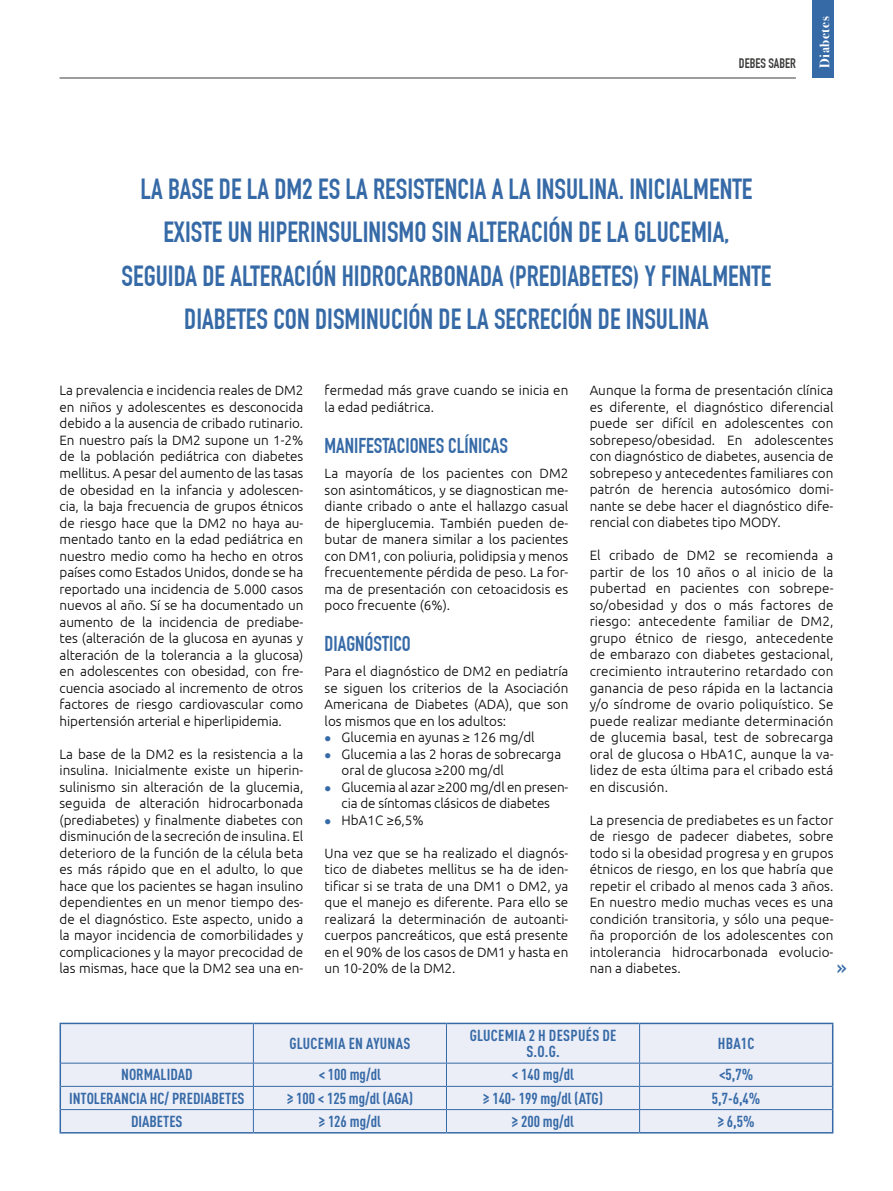
<style>
.page{position:relative;width:893px;height:1191px;background:#fff}
.page>*{position:absolute;margin:0;border:0;box-sizing:border-box;transform-origin:0 0}
.t1{font:28.5px/43.5px "DIN Engschrift Std";color:#366aa7;text-align:center}
.t2{font:22.5px "DIN Engschrift Std";color:#366aa7}
.t3{font:21px "DIN Engschrift Std";color:#366aa7}
.t4{font:700 condensed 15.75px "DIN Pro";color:#366aa7}
.t5{font:700 condensed 15.75px/16.5px "DIN Pro";letter-spacing:.02em;color:#366aa7;text-align:center}
.t6{font:300 13.5px/16.5px "Ubuntu";color:#000;text-align:justify}
.t7{font:13.5px "DIN Engschrift Std";color:#3c3c3b}
.t8{font:700 13.5px "Bodoni Svty Two ITCTT";letter-spacing:.04em;color:#fff}
.s1{color:#366aa7}
</style>
<div class="page">
<hr style="left:60px;top:78px;width:736px;height:1px;background:#3c3c3b">
<div style="left:812px;top:0;width:21px;height:78px;background:#366aa7"></div>
<div style="left:61px;top:1024px;width:771px;height:108px;background:#eceef7"></div>
<hr style="left:60px;top:1022px;width:193px;height:2px;background:#366aa7">
<hr style="left:60px;top:1024px;width:1px;height:39px;background:#366aa7">
<hr style="left:253px;top:1022px;width:193px;height:2px;background:#366aa7">
<hr style="left:446px;top:1022px;width:194px;height:2px;background:#366aa7">
<hr style="left:640px;top:1022px;width:193px;height:2px;background:#366aa7">
<hr style="left:832px;top:1024px;width:1px;height:39px;background:#366aa7">
<svg style="left:60px;top:1063px;width:1px;height:69px"></svg>
<svg style="left:832px;top:1063px;width:1px;height:69px"></svg>
<hr style="left:60px;top:1132px;width:193px;height:1px;background:#366aa7">
<hr style="left:253px;top:1132px;width:193px;height:1px;background:#366aa7">
<hr style="left:446px;top:1132px;width:194px;height:1px;background:#366aa7">
<hr style="left:640px;top:1132px;width:193px;height:1px;background:#366aa7">
<hr style="left:253px;top:1024px;width:1px;height:38px;background:#366aa7">
<hr style="left:446px;top:1024px;width:1px;height:38px;background:#366aa7">
<hr style="left:639px;top:1024px;width:1px;height:38px;background:#366aa7">
<hr style="left:61px;top:1062px;width:192px;height:1px;background:#366aa7">
<hr style="left:253px;top:1062px;width:193px;height:1px;background:#366aa7">
<hr style="left:446px;top:1062px;width:194px;height:1px;background:#366aa7">
<hr style="left:640px;top:1062px;width:192px;height:1px;background:#366aa7">
<hr style="left:61px;top:1086px;width:192px;height:1px;background:#366aa7">
<hr style="left:253px;top:1086px;width:193px;height:1px;background:#366aa7">
<hr style="left:446px;top:1086px;width:194px;height:1px;background:#366aa7">
<hr style="left:640px;top:1086px;width:192px;height:1px;background:#366aa7">
<hr style="left:61px;top:1109px;width:192px;height:1px;background:#366aa7">
<hr style="left:253px;top:1109px;width:193px;height:1px;background:#366aa7">
<svg style="left:253px;top:1063px;width:1px;height:69px"></svg>
<hr style="left:446px;top:1109px;width:194px;height:1px;background:#366aa7">
<svg style="left:446px;top:1063px;width:1px;height:69px"></svg>
<hr style="left:640px;top:1109px;width:192px;height:1px;background:#366aa7">
<svg style="left:639px;top:1063px;width:1px;height:69px"></svg>
<p class="t7" style="left:739px;top:55px;width:58px">DEBES SABER</p>
<p class="t8" style="left:813px;top:68px;width:53px;rotate:-90deg">Diabetes</p>
<p class="t1" style="left:122px;top:167px;width:651px">LA BASE DE LA DM2 ES LA RESISTENCIA A LA INSULINA. INICIALMENTE EXISTE UN HIPERINSULINISMO SIN ALTERACIÓN DE LA GLUCEMIA,<br>SEGUIDA DE ALTERACIÓN HIDROCARBONADA (PREDIABETES) Y FINALMENTE DIABETES CON DISMINUCIÓN DE LA SECRECIÓN DE INSULINA</p>
<p class="t6" style="left:60px;top:382px;width:245px">La prevalencia e incidencia reales de DM2 en niños y adolescentes es desconocida debido a la ausencia de cribado rutinario.<br>En nuestro país la DM2 supone un 1-2% de la población pediátrica con diabetes mellitus. A pesar del aumento de las tasas de obesidad en la infancia y adolescen&shy;cia, la baja frecuencia de grupos étnicos de riesgo hace que la DM2 no haya au&shy;mentado tanto en la edad pediátrica en nuestro medio como ha hecho en otros países como Estados Unidos, donde se ha reportado una incidencia de 5.000 casos nuevos al año. Sí se ha documentado un aumento de la incidencia de prediabe&shy;tes (alteración de la glucosa en ayunas y alteración de la tolerancia a la glucosa) en adolescentes con obesidad, con fre&shy;cuencia asociado al incremento de otros factores de riesgo cardiovascular como hipertensión arterial e hiperlipidemia.</p>
<p class="t6" style="left:60px;top:745px;width:245px">La base de la DM2 es la resistencia a la insulina. Inicialmente existe un hiperin&shy;sulinismo sin alteración de la glucemia, seguida de alteración hidrocarbonada (prediabetes) y finalmente diabetes con disminución de la secreción de insulina. El deterioro de la función de la célula beta es más rápido que en el adulto, lo que hace que los pacientes se hagan insulino dependientes en un menor tiempo des&shy;de el diagnóstico. Este aspecto, unido a la mayor incidencia de comorbilidades y complicaciones y la mayor precocidad de las mismas, hace que la DM2 sea una en-</p>
<p class="t6" style="left:325px;top:382px;width:245px">fermedad más grave cuando se inicia en la edad pediátrica.</p>
<h3 class="t3" style="left:325px;top:433px;width:185px">MANIFESTACIONES CLÍNICAS</h3>
<p class="t6" style="left:325px;top:464px;width:245px">La mayoría de los pacientes con DM2 son asintomáticos, y se diagnostican me&shy;diante cribado o ante el hallazgo casual de hiperglucemia. También pueden de&shy;butar de manera similar a los pacientes con DM1, con poliuria, polidipsia y menos frecuentemente pérdida de peso. La for&shy;ma de presentación con cetoacidosis es poco frecuente (6%).</p>
<h3 class="t3" style="left:325px;top:631px;width:88px">DIAGNÓSTICO</h3>
<p class="t6" style="left:325px;top:662px;width:245px">Para el diagnóstico de DM2 en pediatría se siguen los criterios de la Asociación Americana de Diabetes (ADA), que son los mismos que en los adultos:</p>
<p class="t6" style="left:325px;top:728px;width:212px"><span class="s1">●</span> Glucemia en ayunas ≥ 126 mg/dl</p>
<p class="t6" style="left:342px;top:745px;width:221px;text-indent:-17px"><span class="s1">●</span> Glucemia a las 2 horas de sobrecarga oral de glucosa ≥200 mg/dl</p>
<p class="t6" style="left:325px;top:778px;width:245px;text-align:center"><span class="s1">●</span> Glucemia al azar ≥200 mg/dl en presen&shy;cia de síntomas clásicos de diabetes</p>
<p class="t6" style="left:325px;top:811px;width:101px"><span class="s1">●</span> HbA1C ≥6,5%</p>
<p class="t6" style="left:325px;top:844px;width:245px">Una vez que se ha realizado el diagnós&shy;tico de diabetes mellitus se ha de iden&shy;tificar si se trata de una DM1 o DM2, ya que el manejo es diferente. Para ello se realizará la determinación de autoanti&shy;cuerpos pancreáticos, que está presente en el 90% de los casos de DM1 y hasta en un 10-20% de la DM2.</p>
<p class="t6" style="left:590px;top:382px;width:245px">Aunque la forma de presentación clínica es diferente, el diagnóstico diferencial puede ser difícil en adolescentes con sobrepeso/obesidad. En adolescentes con diagnóstico de diabetes, ausencia de sobrepeso y antecedentes familiares con patrón de herencia autosómico domi&shy;nante se debe hacer el diagnóstico dife&shy;rencial con diabetes tipo MODY.</p>
<p class="t6" style="left:590px;top:547px;width:245px">El cribado de DM2 se recomienda a partir de los 10 años o al inicio de la pubertad en pacientes con sobrepe&shy;so/obesidad y dos o más factores de riesgo: antecedente familiar de DM2, grupo étnico de riesgo, antecedente de embarazo con diabetes gestacional, crecimiento intrauterino retardado con ganancia de peso rápida en la lactancia y/o síndrome de ovario poliquístico. Se puede realizar mediante determinación de glucemia basal, test de sobrecarga oral de glucosa o HbA1C, aunque la va&shy;lidez de esta última para el cribado está en discusión.</p>
<p class="t6" style="left:590px;top:811px;width:245px">La presencia de prediabetes es un factor de riesgo de padecer diabetes, sobre todo si la obesidad progresa y en grupos étnicos de riesgo, en los que habría que repetir el cribado al menos cada 3 años.<br>En nuestro medio muchas veces es una condición transitoria, y sólo una peque&shy;ña proporción de los adolescentes con intolerancia hidrocarbonada evolucio&shy;nan a diabetes.</p>
<h2 class="t2" style="left:837px;top:954px;width:11px">»</h2>
<p class="t5" style="left:289px;top:1033px;width:123px">GLUCEMIA EN AYUNAS</p>
<p class="t5" style="left:470px;top:1025px;width:148px">GLUCEMIA 2 H DESPUÉS DE<br>S.O.G.</p>
<p class="t4" style="left:718px;top:1031px;width:38px">HBA1C</p>
<p class="t4" style="left:121px;top:1062px;width:73px">NORMALIDAD</p>
<p class="t4" style="left:319px;top:1062px;width:64px">&lt; 100 mg/dl</p>
<p class="t4" style="left:512px;top:1062px;width:64px">&lt; 140 mg/dl</p>
<p class="t4" style="left:719px;top:1062px;width:36px">&lt;5,7%</p>
<p class="t4" style="left:69px;top:1086px;width:177px">INTOLERANCIA HC/ PREDIABETES</p>
<p class="t4" style="left:287px;top:1086px;width:127px">≥ 100 &lt; 125 mg/dl (AGA)</p>
<p class="t4" style="left:483px;top:1086px;width:121px">≥ 140- 199 mg/dl (ATG)</p>
<p class="t4" style="left:712px;top:1086px;width:50px">5,7-6,4%</p>
<p class="t4" style="left:131px;top:1109px;width:53px">DIABETES</p>
<p class="t4" style="left:319px;top:1109px;width:64px">≥ 126 mg/dl</p>
<p class="t4" style="left:512px;top:1109px;width:64px">≥ 200 mg/dl</p>
<p class="t4" style="left:718px;top:1109px;width:38px">≥ 6,5%</p>
</div>
